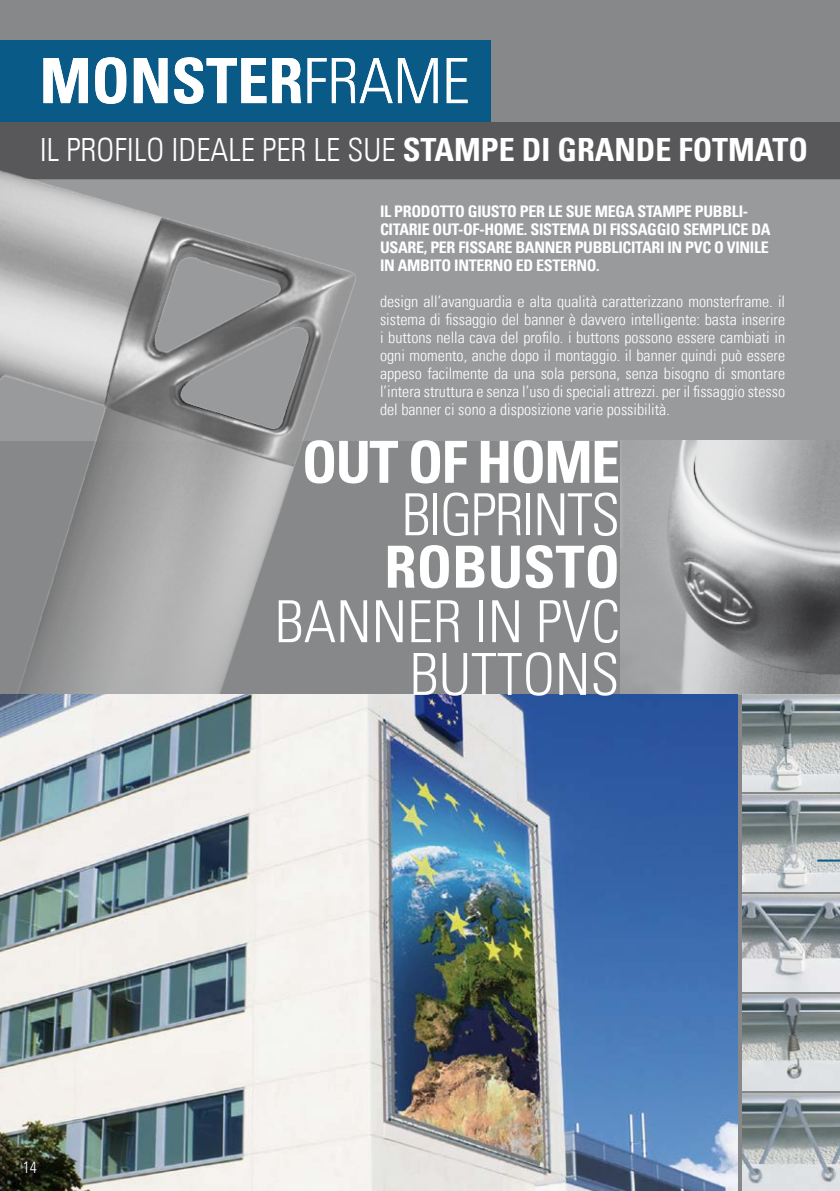
<style>
.page{position:relative;width:840px;height:1191px;background:#fff}
.page>*{position:absolute;margin:0;border:0;box-sizing:border-box;transform-origin:0 0}
.t1{font:700 condensed 62.4px "Univers LT";color:#fff}
.t2{font:300 condensed 62.4px "Univers LT";color:#fff}
.t3{font:300 condensed 58px/52.8px "Univers LT";color:#fff}
.t4{font:700 condensed 58px/104.8px "Univers LT";color:#fff;text-align:right}
.t5{font:300 condensed 32px "Univers LT";color:#fff}
.t6{font:700 condensed 32px "Univers LT";color:#fff}
.t7{font:300 condensed 16px/18px "Univers LT";color:#fff;text-align:justify}
.t8{font:700 condensed 16px/18px "Univers LT";letter-spacing:-.02em;color:#fff}
</style>
<div class="page">
<div style="left:0;top:0;width:839px;height:1191px;background:#87888a"></div>
<div style="left:0;top:41px;width:490px;height:81px;background:#095a86"></div>
<div style="left:0;top:122px;width:839px;height:57px;background:#58585a"></div>
<div style="left:0;top:180px;width:839px;height:261px;background:#999a9c"></div>
<img style="left:0;top:170px;width:386px;height:525px">
<img style="left:619px;top:441px;width:220px;height:254px">
<img style="left:742px;top:1093px;width:97px;height:98px">
<img style="left:742px;top:695px;width:97px;height:97px">
<img style="left:742px;top:994px;width:97px;height:97px">
<img style="left:742px;top:794px;width:97px;height:97px">
<img style="left:742px;top:894px;width:97px;height:97px">
<img style="left:0;top:695px;width:737px;height:496px">
<hr style="left:816px;top:859px;width:23px;height:2px;background:#095a86">
<h1 class="t1" style="left:40px;top:43px;width:38px">MONSTER</h1>
<h1 class="t2" style="left:303px;top:44px;width:168px">FRAME</h1>
<h3 class="t5" style="left:40px;top:131px;width:42px">il profilo</h3>
<h3 class="t5" style="left:171px;top:131px;width:15px">ideale</h3>
<h3 class="t5" style="left:262px;top:131px;width:102px">per lesue</h3>
<h3 class="t6" style="left:402px;top:130px;width:407px">STAMPE DI GRANDE FOTMATO</h3>
<p class="t8" style="left:380px;top:202px;width:392px;text-indent:257px">STAMPE PUBBLI-CITARIE OUT-OF-HOME. SISTEMA DI FISSAGGIO SEMPLICE DA USARE, PER FISSARE BANNER PUBBLICITARI IN PVC O VINILE IN AMBITO INTERNO ED ESTERNO.</p>
<p class="t7" style="left:380px;top:293px;width:406px">design all’avanguardia e alta qualità caratterizzano monsterframe. il sistema di fissaggio del banner è davvero intelligente: basta inserire i buttons nella cava del profilo. i buttons possono essere cambiati in ogni momento, anche dopo il montaggio. il banner quindi può essere appeso facilmente da una sola persona, senza bisogno di smontare l’intera struttura e senza l’uso di speciali attrezzi. per il fissaggio stesso del banner ci sono a disposizione varie possibilità.</p>
<p class="t8" style="left:380px;top:202px;width:226px">IL PRODOTTO GIUSTO PER LE SUE MEGA</p>
<p class="t7" style="left:23px;top:1158px;width:16px">14</p>
<h2 class="t4" style="left:302px;top:409px;width:319px">OUT OF HOME<br>ROBUSTO</h2>
<h2 class="t3" style="left:409px;top:595px;width:154px;text-indent:-135px">banner in pvc butto</h2>
<h2 class="t3" style="left:401px;top:488px;width:191px">bigprints</h2>
<h2 class="t3" style="left:554px;top:648px;width:60px">ns</h2>
</div>
